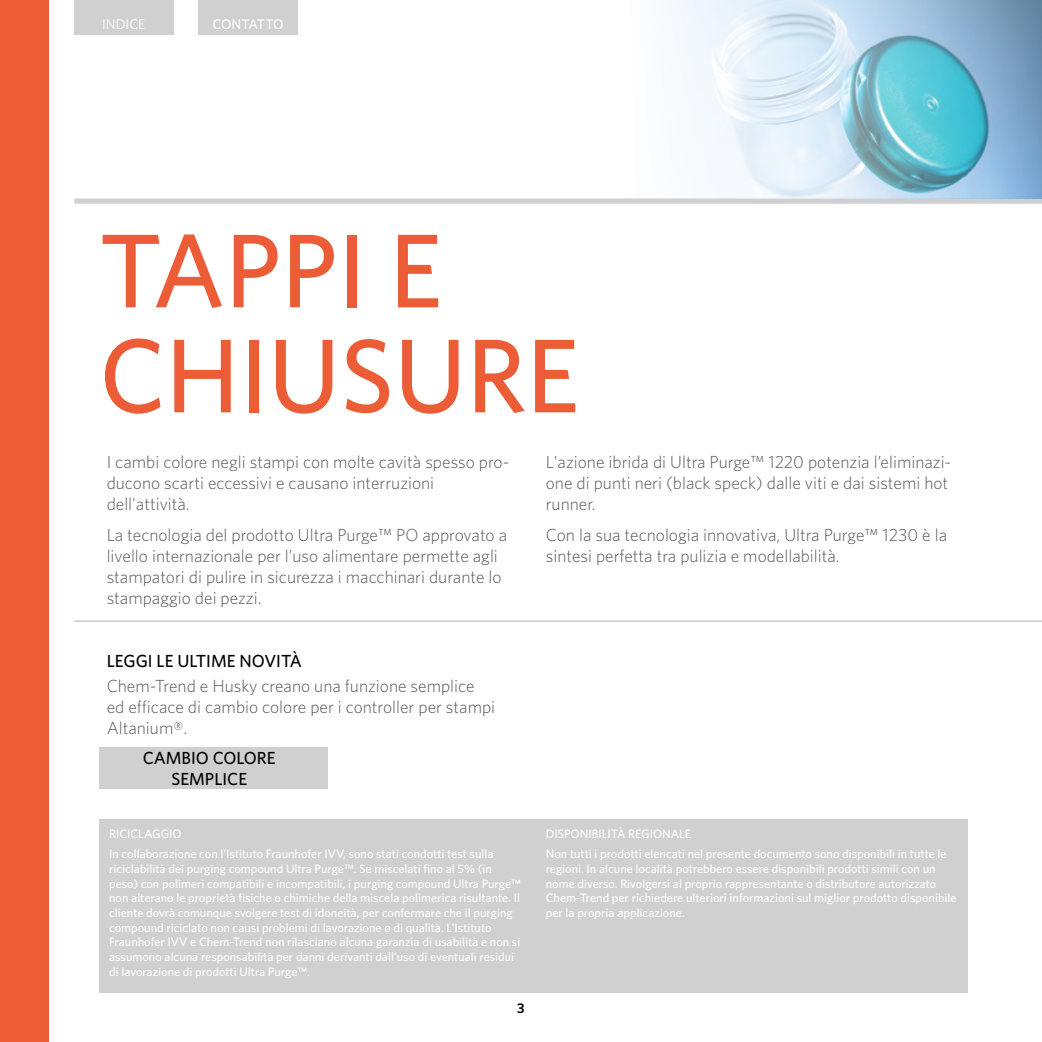
<style>
.page{position:relative;width:1042px;height:1042px;background:#fff}
.page>*{position:absolute;margin:0;border:0;box-sizing:border-box;transform-origin:0 0}
.t1{font:500 105px/105px "Whitney";color:#eb5c37}
.t2{font:300 17.5px/21px "Whitney";color:#575756}
.t3{font:500 17.5px/21px "Whitney";color:#000;text-align:center}
.t4{font:500 14px "Whitney";letter-spacing:-.02em;color:#fff}
.t5{font:14px "Whitney";color:#fff}
.t6{font:600 14px "Whitney";color:#000}
.t7{font:500 12.25px/14.7px "Whitney";color:#fff}
</style>
<div class="page">
<div style="left:0;top:0;width:49px;height:1042px;background:#eb5c37"></div>
<div style="left:74px;top:198px;width:968px;height:6px;background:#d0d0d0"></div>
<div style="left:74px;top:0;width:100px;height:35px;background:#d0d0d0"></div>
<img style="left:672px;top:0;width:370px;height:198px">
<div style="left:99px;top:819px;width:868px;height:173px;background:#d0d0d0"></div>
<div style="left:198px;top:0;width:100px;height:35px;background:#d0d0d0"></div>
<div style="left:99px;top:747px;width:228px;height:41px;background:#d0d0d0"></div>
<hr style="left:74px;top:620px;width:968px;height:2px;background:#d0d0d0">
<p class="t5" style="left:102px;top:14px;width:45px">INDICE</p>
<p class="t4" style="left:213px;top:14px;width:72px">CONTATTO</p>
<h1 class="t1" style="left:99px;top:217px;width:482px">TAPPI E<br>CHIUSURE</h1>
<h2 class="t2" style="left:107px;top:451px;width:404px">I cambi colore negli stampi con molte cavità spesso pro&shy;ducono scarti eccessivi e causano interruzioni dell'attività.</h2>
<h2 class="t2" style="left:107px;top:524px;width:402px">La tecnologia del prodotto Ultra Purge™ PO approvato a livello internazionale per l’uso alimentare permette agli stampatori di pulire in sicurezza i macchinari durante lo stampaggio dei pezzi.</h2>
<h2 class="t3" style="left:107px;top:649px;width:197px">LEGGI LE ULTIME NOVITÀ</h2>
<h2 class="t2" style="left:107px;top:675px;width:390px">Chem-Trend e Husky creano una funzione semplice ed efficace di cambio colore per i controller per stampi<br>Altanium®.</h2>
<h2 class="t3" style="left:143px;top:747px;width:134px">CAMBIO COLORE<br>SEMPLICE</h2>
<p class="t7" style="left:109px;top:824px;width:386px;line-height:19.6px">RICICLAGGIO<br>In collaborazione con l’Istituto Fraunhofer IVV, sono stati condotti test sulla</p>
<p class="t7" style="left:109px;top:861px;width:413px">riciclabilità dei purging compound Ultra Purge™. Se miscelati fino al 5% (in peso) con polimeri compatibili e incompatibili, i purging compound Ultra Purge™ non alterano le proprietà fisiche o chimiche della miscela polimerica risultante. Il cliente dovrà comunque svolgere test di idoneità, per confermare che il purging compound riciclato non causi problemi di lavorazione o di qualità. L’Istituto Fraunhofer IVV e Chem-Trend non rilasciano alcuna garanzia di usabilità e non si assumono alcuna responsabilità per danni derivanti dall’uso di eventuali residui di lavorazione di prodotti Ultra Purge™.</p>
<p class="t6" style="left:517px;top:998px;width:9px">3</p>
<h2 class="t2" style="left:546px;top:451px;width:407px">L'azione ibrida di Ultra Purge™ 1220 potenzia l’eliminazi&shy;one di punti neri (black speck) dalle viti e dai sistemi hot runner.</h2>
<h2 class="t2" style="left:546px;top:524px;width:403px">Con la sua tecnologia innovativa, Ultra Purge™ 1230 è la sintesi perfetta tra pulizia e modellabilità.</h2>
<p class="t7" style="left:546px;top:824px;width:402px;line-height:19.6px">DISPONIBILITÀ REGIONALE<br>Non tutti i prodotti elencati nel presente documento sono disponibili in tutte le</p>
<p class="t7" style="left:546px;top:861px;width:412px">regioni. In alcune località potrebbero essere disponibili prodotti simili con un nome diverso. Rivolgersi al proprio rappresentante o distributore autorizzato Chem-Trend per richiedere ulteriori informazioni sul miglior prodotto disponibile per la propria applicazione.</p>
</div>
